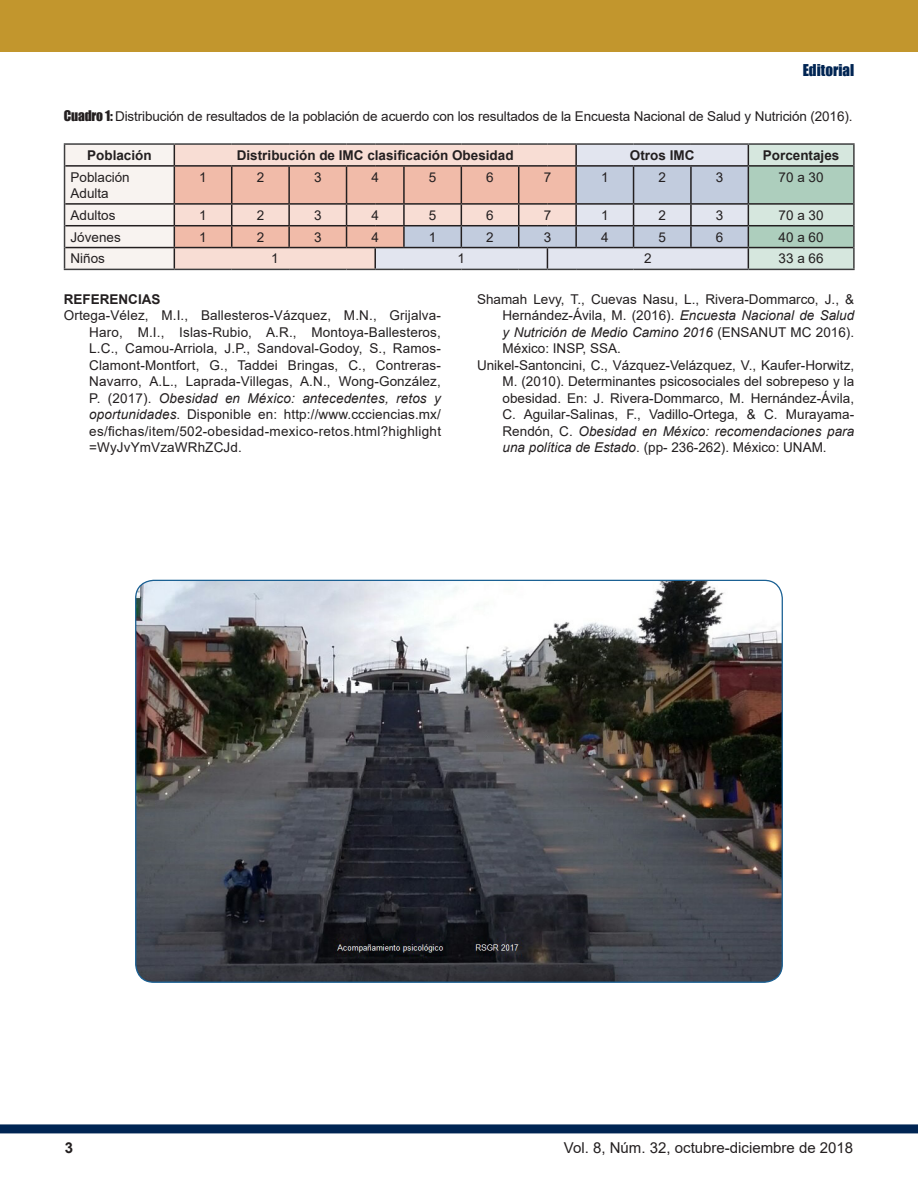
<style>
.page{position:relative;width:918px;height:1188px;background:#fff}
.page>*{position:absolute;margin:0;border:0;box-sizing:border-box;transform-origin:0 0}
.t1{font:15px "Arial";color:#231f20}
.t2{font:15px "Impact";color:#002553}
.t3{font:700 15px "Arial";color:#231f20}
.t4{font:13.5px/16.5px "Arial";color:#231f20;text-align:justify}
.t5{font:700 13.5px "Arial";color:#231f20}
.s1{font-family:"Impact"}
.s2{font-style:italic}
</style>
<div class="page">
<div style="left:0;top:1124px;width:918px;height:9px;background:#002553"></div>
<hr style="left:64px;top:143px;width:110px;height:2px;background:#3e3e3f">
<hr style="left:174px;top:143px;width:58px;height:2px;background:#3e3e3f">
<hr style="left:232px;top:143px;width:57px;height:2px;background:#3e3e3f">
<hr style="left:289px;top:143px;width:58px;height:2px;background:#3e3e3f">
<hr style="left:347px;top:143px;width:28px;height:2px;background:#3e3e3f">
<hr style="left:375px;top:143px;width:29px;height:2px;background:#3e3e3f">
<hr style="left:404px;top:143px;width:57px;height:2px;background:#3e3e3f">
<hr style="left:461px;top:143px;width:58px;height:2px;background:#3e3e3f">
<hr style="left:519px;top:143px;width:28px;height:2px;background:#3e3e3f">
<hr style="left:547px;top:143px;width:29px;height:2px;background:#3e3e3f">
<hr style="left:576px;top:143px;width:58px;height:2px;background:#3e3e3f">
<hr style="left:634px;top:143px;width:57px;height:2px;background:#3e3e3f">
<hr style="left:691px;top:143px;width:57px;height:2px;background:#3e3e3f">
<hr style="left:748px;top:143px;width:107px;height:2px;background:#3e3e3f">
<hr style="left:853px;top:145px;width:2px;height:21px;background:#3e3e3f">
<hr style="left:853px;top:166px;width:2px;height:38px;background:#3e3e3f">
<hr style="left:853px;top:204px;width:2px;height:22px;background:#3e3e3f">
<hr style="left:853px;top:226px;width:2px;height:22px;background:#3e3e3f">
<hr style="left:853px;top:248px;width:2px;height:21px;background:#3e3e3f">
<svg style="left:64px;top:144px;width:790px;height:126px;background:#d5c9c6"></svg>
<hr style="left:576px;top:269px;width:58px;height:1px;background:#3e3e3f">
<hr style="left:634px;top:269px;width:57px;height:1px;background:#3e3e3f">
<hr style="left:691px;top:269px;width:57px;height:1px;background:#3e3e3f">
<hr style="left:748px;top:269px;width:107px;height:1px;background:#3e3e3f">
<img style="left:136px;top:580px;width:646px;height:402px">
<div style="left:0;top:0;width:918px;height:51px;background:#c2962d"></div>
<p class="t2" style="left:803px;top:59px;width:53px">Editorial</p>
<p class="t4" style="left:64px;top:108px;width:790px"><span class="s1">Cuadro 1:</span> Distribución de resultados de la población de acuerdo con los resultados de la Encuesta Nacional de Salud y Nutrición (2016).</p>
<p class="t5" style="left:87px;top:146px;width:66px">Población</p>
<p class="t5" style="left:237px;top:146px;width:278px">Distribución de IMC clasificación Obesidad</p>
<p class="t5" style="left:630px;top:146px;width:66px">Otros IMC</p>
<p class="t5" style="left:763px;top:146px;width:78px">Porcentajes</p>
<p class="t4" style="left:71px;top:169px;width:61px">Población<br>Adulta</p>
<p class="t4" style="left:199px;top:169px;width:9px">1</p>
<p class="t4" style="left:257px;top:169px;width:9px">2</p>
<p class="t4" style="left:314px;top:169px;width:9px">3</p>
<p class="t4" style="left:371px;top:169px;width:9px">4</p>
<p class="t4" style="left:429px;top:169px;width:9px">5</p>
<p class="t4" style="left:486px;top:169px;width:9px">6</p>
<p class="t4" style="left:544px;top:169px;width:9px">7</p>
<p class="t4" style="left:601px;top:169px;width:9px">1</p>
<p class="t4" style="left:658px;top:169px;width:9px">2</p>
<p class="t4" style="left:716px;top:169px;width:9px">3</p>
<p class="t4" style="left:779px;top:169px;width:47px">70 a 30</p>
<p class="t4" style="left:71px;top:207px;width:47px">Adultos</p>
<p class="t4" style="left:199px;top:207px;width:9px">1</p>
<p class="t4" style="left:257px;top:207px;width:9px">2</p>
<p class="t4" style="left:314px;top:207px;width:9px">3</p>
<p class="t4" style="left:371px;top:207px;width:9px">4</p>
<p class="t4" style="left:429px;top:207px;width:9px">5</p>
<p class="t4" style="left:486px;top:207px;width:9px">6</p>
<p class="t4" style="left:544px;top:207px;width:9px">7</p>
<p class="t4" style="left:601px;top:207px;width:9px">1</p>
<p class="t4" style="left:658px;top:207px;width:9px">2</p>
<p class="t4" style="left:716px;top:207px;width:9px">3</p>
<p class="t4" style="left:779px;top:207px;width:47px">70 a 30</p>
<p class="t4" style="left:71px;top:228px;width:52px">Jóvenes</p>
<p class="t4" style="left:199px;top:228px;width:9px">1</p>
<p class="t4" style="left:257px;top:228px;width:9px">2</p>
<p class="t4" style="left:314px;top:228px;width:9px">3</p>
<p class="t4" style="left:371px;top:228px;width:9px">4</p>
<p class="t4" style="left:429px;top:228px;width:9px">1</p>
<p class="t4" style="left:486px;top:228px;width:9px">2</p>
<p class="t4" style="left:544px;top:228px;width:9px">3</p>
<p class="t4" style="left:601px;top:228px;width:9px">4</p>
<p class="t4" style="left:658px;top:228px;width:9px">5</p>
<p class="t4" style="left:716px;top:228px;width:9px">6</p>
<p class="t4" style="left:779px;top:228px;width:47px">40 a 60</p>
<p class="t4" style="left:71px;top:250px;width:36px">Niños</p>
<p class="t4" style="left:271px;top:250px;width:9px">1</p>
<p class="t4" style="left:458px;top:250px;width:9px">1</p>
<p class="t4" style="left:644px;top:250px;width:9px">2</p>
<p class="t4" style="left:779px;top:250px;width:47px">33 a 66</p>
<p class="t4" style="left:503px;top:291px;width:353px;text-indent:-26px">Shamah Levy, T., Cuevas Nasu, L., Rivera-Dommarco, J., &amp; Hernández-Ávila, M. (2016). <span class="s2">Encuesta Nacional de Salud y Nutrición de Medio Camino 2016</span> (ENSANUT MC 2016).<br>México: INSP, SSA.</p>
<p class="t4" style="left:503px;top:357px;width:353px;text-indent:-26px">Unikel-Santoncini, C., Vázquez-Velázquez, V., Kaufer-Horwitz, M. (2010). Determinantes psicosociales del sobrepeso y la obesidad. En: J. Rivera-Dommarco, M. Hernández-Ávila, C. Aguilar-Salinas, F., Vadillo-Ortega, &amp; C. Murayama-Rendón, C. <span class="s2">Obesidad en México: recomendaciones para una política de Estado</span>. (pp- 236-262). México: UNAM.</p>
<p class="t5" style="left:64px;top:289px;width:98px">REFERENCIAS</p>
<p class="t4" style="left:89px;top:307px;width:353px;text-indent:-26px">Ortega-Vélez, M.I., Ballesteros-Vázquez, M.N., Grijalva-Haro, M.I., Islas-Rubio, A.R., Montoya-Ballesteros, L.C., Camou-Arriola, J.P., Sandoval-Godoy, S., Ramos-Clamont-Montfort, G., Taddei Bringas, C., Contreras-Navarro, A.L., Laprada-Villegas, A.N., Wong-González, P. (2017). <span class="s2">Obesidad en México: antecedentes, retos y oportunidades</span>. Disponible en: http://www.ccciencias.mx/ es/fichas/item/502-obesidad-mexico-retos.html?highlight =WyJvYmVzaWRhZCJd.</p>
<p class="t3" style="left:65px;top:1137px;width:10px">3</p>
<p class="t1" style="left:564px;top:1137px;width:291px">Vol. 8, Núm. 32, octubre-diciembre de 2018</p>
</div>
